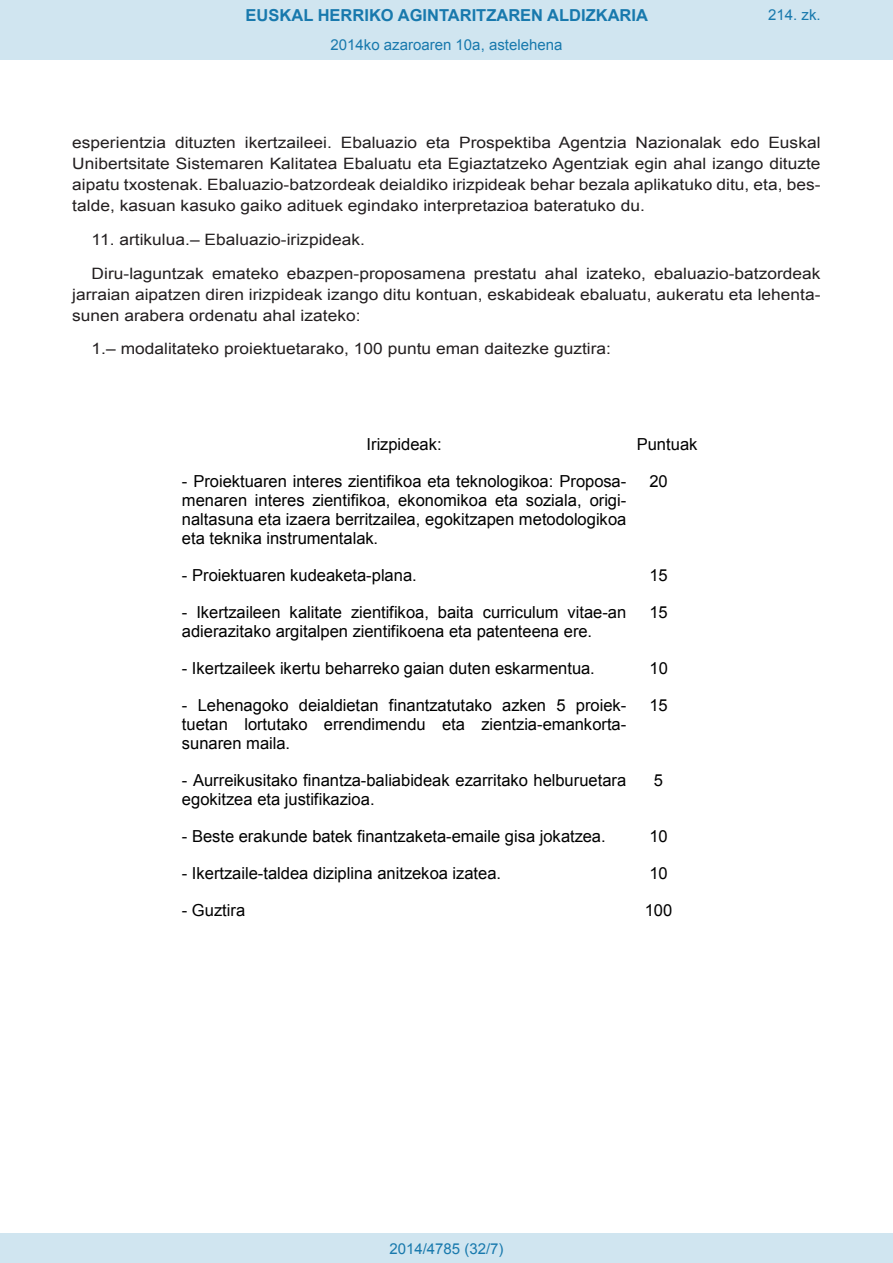
<style>
.page{position:relative;width:893px;height:1263px;background:#fff}
.page>*{position:absolute;margin:0;border:0;box-sizing:border-box;transform-origin:0 0}
.t1{font:16.5px/18.9px "Arial";color:#000;text-align:justify}
.t2{font:700 16.5px "Arial";color:#1879ad}
.BOPVDetalle{font:15.6px/21px "Arial";color:#231f20;text-align:justify;scale:1.11 1}
.Paginacion_Centro{font:15px "Arial";color:#1879ad}
</style>
<div class="page">
<div style="left:0;top:0;width:893px;height:60px;background:#d0e5f0"></div>
<div style="left:0;top:1233px;width:893px;height:30px;background:#d0e5f0"></div>
<p class="t2" style="left:246px;top:4px;width:404px">EUSKAL HERRIKO AGINTARITZAREN ALDIZKARIA</p>
<p class="Paginacion_Centro" style="left:331px;top:35px;width:233px">2014ko azaroaren 10a, astelehena</p>
<p class="Paginacion_Centro" style="left:768px;top:5px;width:54px">214. zk.</p>
<p class="BOPVDetalle" style="left:72px;top:132px;width:676px">esperientzia dituzten ikertzaileei. Ebaluazio eta Prospektiba Agentzia Nazionalak edo Euskal Unibertsitate Sistemaren Kalitatea Ebaluatu eta Egiaztatzeko Agentziak egin ahal izango dituzte aipatu txostenak. Ebaluazio-batzordeak deialdiko irizpideak behar bezala aplikatuko ditu, eta, bes&shy;talde, kasuan kasuko gaiko adituek egindako interpretazioa bateratuko du.</p>
<p class="BOPVDetalle" style="left:92px;top:229px;width:248px">11. artikulua.– Ebaluazio-irizpideak.</p>
<p class="BOPVDetalle" style="left:72px;top:263px;width:676px;text-indent:19px">Diru-laguntzak emateko ebazpen-proposamena prestatu ahal izateko, ebaluazio-batzordeak jarraian aipatzen diren irizpideak izango ditu kontuan, eskabideak ebaluatu, aukeratu eta lehenta&shy;sunen arabera ordenatu ahal izateko:</p>
<p class="BOPVDetalle" style="left:92px;top:339px;width:469px">1.– modalitateko proiektuetarako, 100 puntu eman daitezke guztira:</p>
<p class="t1" style="left:366px;top:435px;width:77px">Irizpideak:</p>
<p class="t1" style="left:637px;top:435px;width:62px">Puntuak</p>
<p class="t1" style="left:182px;top:472px;width:446px">- Proiektuaren interes zientifikoa eta teknologikoa: Proposa&shy;menaren interes zientifikoa, ekonomikoa eta soziala, origi&shy;naltasuna eta izaera berritzailea, egokitzapen metodologikoa eta teknika instrumentalak.</p>
<p class="t1" style="left:649px;top:472px;width:20px">20</p>
<p class="t1" style="left:182px;top:566px;width:236px">- Proiektuaren kudeaketa-plana.</p>
<p class="t1" style="left:649px;top:566px;width:20px">15</p>
<p class="t1" style="left:182px;top:603px;width:446px">- Ikertzaileen kalitate zientifikoa, baita curriculum vitae-an adierazitako argitalpen zientifikoena eta patenteena ere.</p>
<p class="t1" style="left:649px;top:603px;width:20px">15</p>
<p class="t1" style="left:182px;top:659px;width:414px">- Ikertzaileek ikertu beharreko gaian duten eskarmentua.</p>
<p class="t1" style="left:649px;top:659px;width:20px">10</p>
<p class="t1" style="left:182px;top:696px;width:446px">- Lehenagoko deialdietan finantzatutako azken 5 proiek&shy;tuetan lortutako errendimendu eta zientzia-emankorta&shy;sunaren maila.</p>
<p class="t1" style="left:649px;top:696px;width:20px">15</p>
<p class="t1" style="left:182px;top:771px;width:446px">- Aurreikusitako finantza-baliabideak ezarritako helburuetara egokitzea eta justifikazioa.</p>
<p class="t1" style="left:654px;top:771px;width:11px">5</p>
<p class="t1" style="left:182px;top:827px;width:425px">- Beste erakunde batek finantzaketa-emaile gisa jokatzea.</p>
<p class="t1" style="left:649px;top:827px;width:20px">10</p>
<p class="t1" style="left:182px;top:864px;width:321px">- Ikertzaile-taldea diziplina anitzekoa izatea.</p>
<p class="t1" style="left:649px;top:864px;width:20px">10</p>
<p class="t1" style="left:182px;top:901px;width:65px">- Guztira</p>
<p class="t1" style="left:645px;top:901px;width:29px">100</p>
<p class="Paginacion_Centro" style="left:389px;top:1238px;width:116px">2014/4785 (32/7)</p>
</div>
